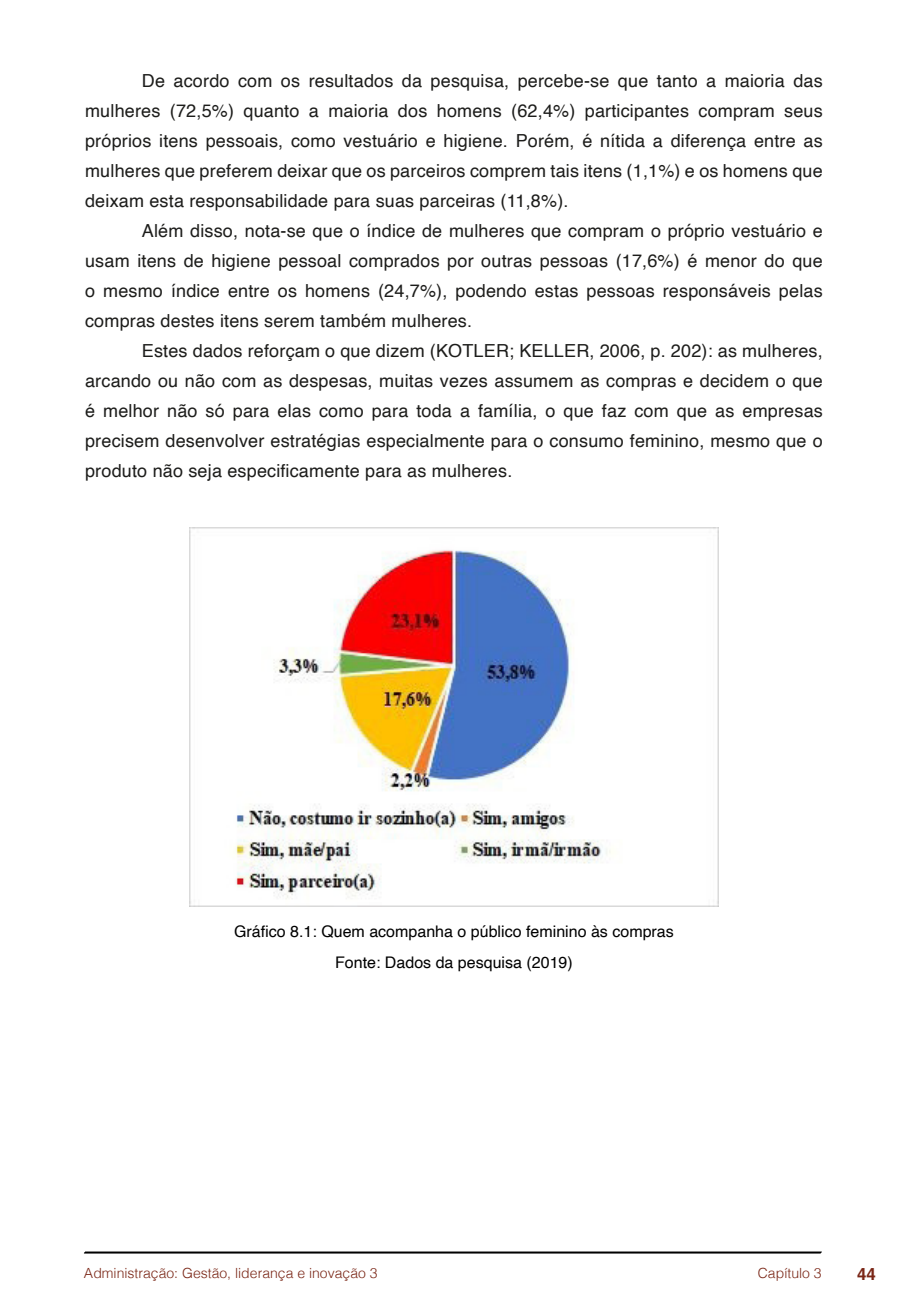
<style>
.page{position:relative;width:908px;height:1304px;background:#fff}
.page>*{position:absolute;margin:0;border:0;box-sizing:border-box;transform-origin:0 0}
.t1{font:18px/30px "Helvetica";letter-spacing:.01em;color:#1d1d1b;text-align:justify}
.t2{font:700 16.8px "Helvetica";color:#7a2616}
.t3{font:16px/30.6px "Helvetica";color:#000;text-align:center}
.t4{font:300 14px "Helvetica";color:#7a2616}
</style>
<div class="page">
<svg style="left:84px;top:1251px;width:737px;height:3px;background:#515151"></svg>
<img style="left:190px;top:527px;width:528px;height:380px">
<p class="t1" style="left:85px;top:66px;width:738px;text-indent:57px">De acordo com os resultados da pesquisa, percebe-se que tanto a maioria das mulheres (72,5%) quanto a maioria dos homens (62,4%) participantes compram seus próprios itens pessoais, como vestuário e higiene. Porém, é nítida a diferença entre as mulheres que preferem deixar que os parceiros comprem tais itens (1,1%) e os homens que deixam esta responsabilidade para suas parceiras (11,8%).</p>
<p class="t1" style="left:85px;top:216px;width:738px;text-indent:57px">Além disso, nota-se que o índice de mulheres que compram o próprio vestuário e usam itens de higiene pessoal comprados por outras pessoas (17,6%) é menor do que o mesmo índice entre os homens (24,7%), podendo estas pessoas responsáveis pelas compras destes itens serem também mulheres.</p>
<p class="t1" style="left:85px;top:336px;width:739px;text-indent:57px">Estes dados reforçam o que dizem (KOTLER; KELLER, 2006, p. 202): as mulheres, arcando ou não com as despesas, muitas vezes assumem as compras e decidem o que é melhor não só para elas como para toda a família, o que faz com que as empresas precisem desenvolver estratégias especialmente para o consumo feminino, mesmo que o produto não seja especificamente para as mulheres.</p>
<p class="t3" style="left:234px;top:917px;width:441px">Gráfico 8.1: Quem acompanha o público feminino às compras<br>Fonte: Dados da pesquisa (2019)</p>
<p class="t4" style="left:84px;top:1261px;width:295px">Administração: Gestão, liderança e inovação 3</p>
<p class="t4" style="left:757px;top:1261px;width:65px">Capítulo 3</p>
<p class="t2" style="left:856px;top:1264px;width:20px">44</p>
</div>
